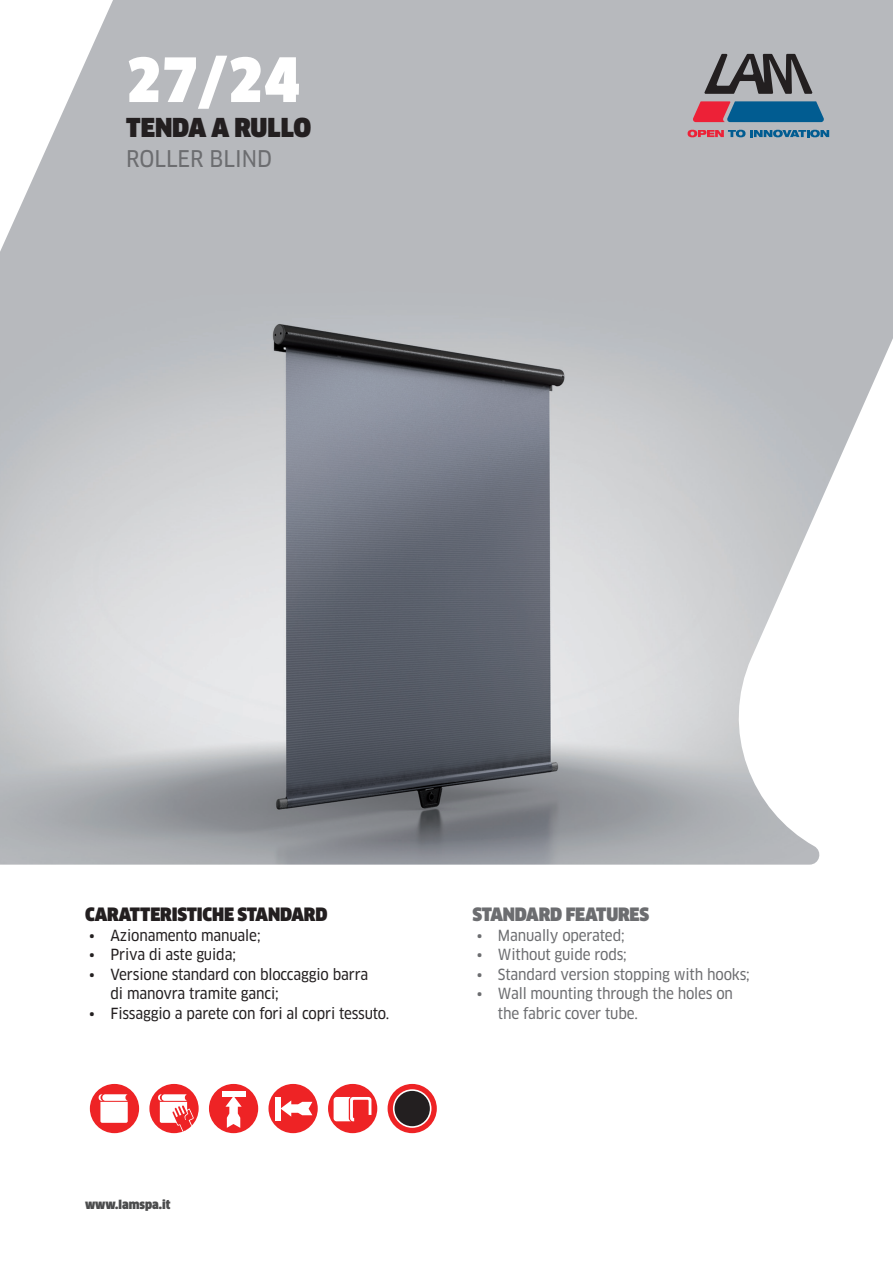
<style>
.page{position:relative;width:893px;height:1263px;background:#fff}
.page>*{position:absolute;margin:0;border:0;box-sizing:border-box;transform-origin:0 0}
.t1{font:59.7px "Clan Pro Narr Ultra";color:#fff}
.t2{font:25.5px "Clan Pro Narr Ultra";color:#231f20}
.t3{font:22.5px "Clan Pro Narr News";color:#6c6d70}
.t4{font:18px "Clan Pro Narr Ultra";letter-spacing:-.01em;color:#231f20}
.t5{font:18px "Clan Pro Narr Ultra";letter-spacing:-.01em;color:#6c6d70}
.t6{font:15px/19.5px "Clan Pro Narr News";letter-spacing:-.01em;color:#231f20}
.t7{font:15px/19.5px "Clan Pro Narr News";letter-spacing:-.01em;color:#6c6d70}
.t8{font:12px "Clan Pro Narr Ultra";color:#4b4c4d}
</style>
<div class="page">
<img style="left:0;top:0;width:893px;height:865px">
<div style="left:90px;top:1084px;width:49px;height:49px;background:#ee2325;border-radius:50%"></div>
<svg style="left:99px;top:1094px;width:29px;height:29px"></svg>
<div style="left:149px;top:1084px;width:50px;height:49px;background:#ee2325;border-radius:50%"></div>
<svg style="left:158px;top:1094px;width:36px;height:39px"></svg>
<div style="left:388px;top:1084px;width:49px;height:49px;background:#ee2325;border-radius:50%"></div>
<svg style="left:393px;top:1089px;width:38px;height:39px"></svg>
<div style="left:395px;top:1091px;width:35px;height:35px;background:#231f20;border-radius:50%"></div>
<div style="left:209px;top:1084px;width:49px;height:49px;background:#ee2325;border-radius:50%"></div>
<svg style="left:225px;top:1096px;width:17px;height:32px"></svg>
<div style="left:222px;top:1091px;width:23px;height:5px;background:#fff"></div>
<div style="left:268px;top:1084px;width:50px;height:49px;background:#ee2325;border-radius:50%"></div>
<svg style="left:281px;top:1100px;width:31px;height:16px"></svg>
<div style="left:275px;top:1097px;width:6px;height:23px;background:#fff"></div>
<div style="left:328px;top:1084px;width:49px;height:49px;background:#ee2325;border-radius:50%"></div>
<svg style="left:334px;top:1097px;width:37px;height:24px"></svg>
<svg style="left:688px;top:130px;width:141px;height:7px"></svg>
<svg style="left:704px;top:54px;width:109px;height:40px;background:#727174"></svg>
<svg style="left:692px;top:101px;width:132px;height:21px;background:#495881"></svg>
<h1 class="t1" style="left:126px;top:45px;width:175px">27/24</h1>
<h2 class="t2" style="left:126px;top:113px;width:187px">TENDA A RULLO</h2>
<h3 class="t3" style="left:126px;top:146px;width:147px">ROLLER BLIND</h3>
<p class="t4" style="left:85px;top:904px;width:244px">CARATTERISTICHE STANDARD</p>
<p class="t6" style="left:89px;top:925px;width:173px">• Azionamento manuale;</p>
<p class="t6" style="left:89px;top:945px;width:148px">• Priva di aste guida;</p>
<p class="t6" style="left:111px;top:964px;width:259px;text-indent:-21px">• Versione standard con bloccaggio barra di manovra tramite ganci;</p>
<p class="t6" style="left:89px;top:1003px;width:302px">• Fissaggio a parete con fori al copri tessuto.</p>
<p class="t8" style="left:85px;top:1197px;width:87px">www.lamspa.it</p>
<p class="t5" style="left:472px;top:904px;width:178px">STANDARD FEATURES</p>
<p class="t7" style="left:477px;top:925px;width:149px">• Manually operated;</p>
<p class="t7" style="left:477px;top:945px;width:152px">• Without guide rods;</p>
<p class="t7" style="left:477px;top:964px;width:275px">• Standard version stopping with hooks;</p>
<p class="t7" style="left:498px;top:984px;width:237px;text-indent:-21px">• Wall mounting through the holes on the fabric cover tube.</p>
</div>
